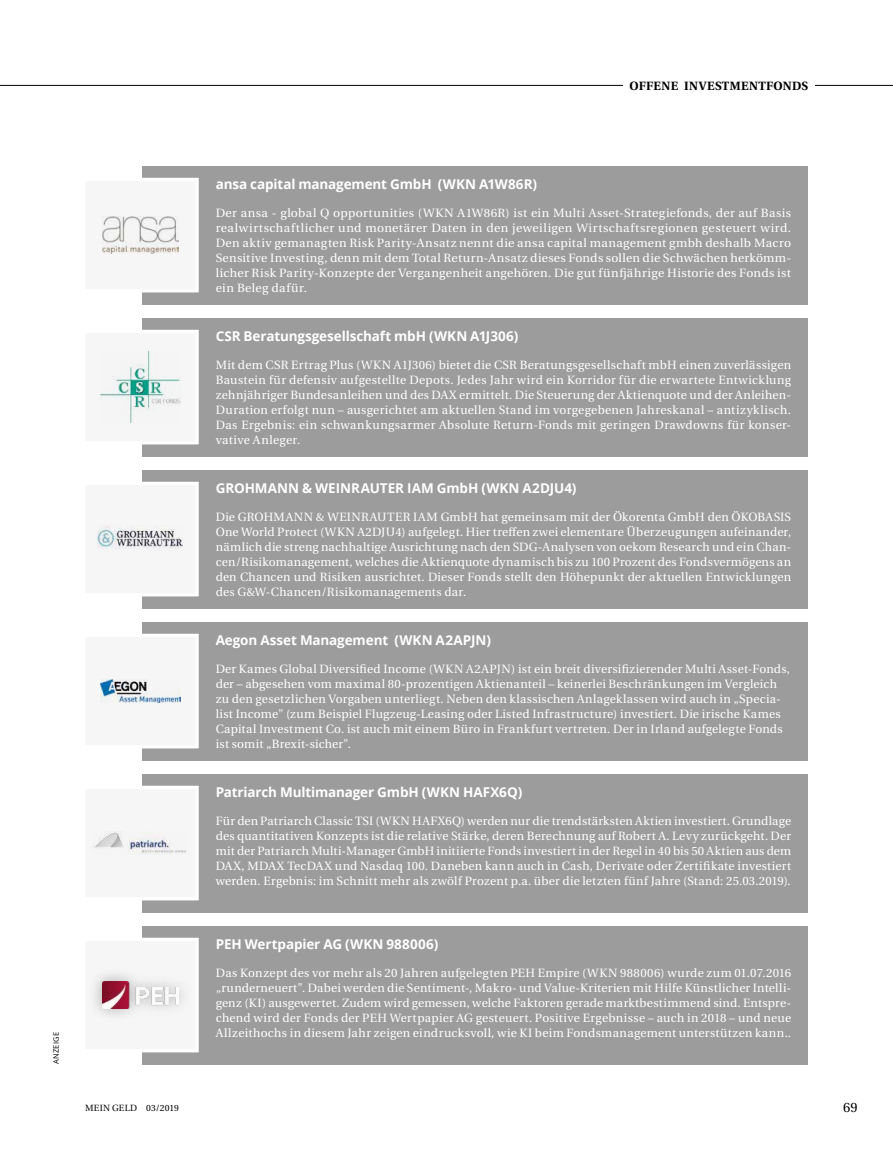
<style>
.page{position:relative;width:893px;height:1149px;background:#fff}
.page>*{position:absolute;margin:0;border:0;box-sizing:border-box;transform-origin:0 0}
.t1{font:700 13.5px "Open Sans";letter-spacing:-.005em;color:#fff}
.t2{font:13.5px "Heuristica";color:#000}
.t3{font:12px/15px "Heuristica";letter-spacing:.02em;color:#fff;text-align:justify}
.t4{font:700 12px "Heuristica";letter-spacing:.025em;color:#000}
.t5{font:9px "Heuristica";letter-spacing:.03em;color:#000}
.t6{font:7.5px "Open Sans";letter-spacing:.025em;color:#000}
</style>
<div class="page">
<hr style="left:0;top:85px;width:893px;height:1px;background:#000">
<div style="left:623px;top:74px;width:192px;height:22px;background:#fff"></div>
<div style="left:142px;top:166px;width:666px;height:138px;background:#9c9c9d"></div>
<svg style="left:102px;top:177px;width:97px;height:116px"></svg>
<div style="left:142px;top:317px;width:666px;height:139px;background:#9c9c9d"></div>
<svg style="left:123px;top:329px;width:76px;height:116px"></svg>
<div style="left:142px;top:469px;width:666px;height:139px;background:#9c9c9d"></div>
<svg style="left:97px;top:481px;width:102px;height:116px"></svg>
<div style="left:142px;top:621px;width:666px;height:139px;background:#9c9c9d"></div>
<svg style="left:100px;top:633px;width:99px;height:116px"></svg>
<div style="left:142px;top:773px;width:666px;height:139px;background:#9c9c9d"></div>
<svg style="left:127px;top:785px;width:72px;height:116px"></svg>
<div style="left:142px;top:925px;width:666px;height:139px;background:#9c9c9d"></div>
<svg style="left:142px;top:937px;width:57px;height:116px;background:#f5f5f5"></svg>
<img style="left:102px;top:217px;width:77px;height:36px">
<img style="left:100px;top:351px;width:81px;height:71px">
<img style="left:98px;top:525px;width:85px;height:27px">
<img style="left:100px;top:679px;width:81px;height:23px">
<img style="left:92px;top:831px;width:96px;height:23px">
<div style="left:88px;top:967px;width:105px;height:55px;background:#000;opacity:.3"></div>
<img style="left:102px;top:981px;width:77px;height:27px">
<p class="t4" style="left:629px;top:76px;width:180px">OFFENE INVESTMENTFONDS</p>
<p class="t6" style="left:51px;top:1063px;width:33px;rotate:-90deg">ANZEIGE</p>
<p class="t1" style="left:216px;top:174px;width:323px">ansa capital management GmbH (WKN A1W86R)</p>
<p class="t3" style="left:216px;top:205px;width:577px">Der ansa - global Q opportunities (WKN A1W86R) ist ein Multi Asset-Strategiefonds, der auf Basis realwirtschaftlicher und monetärer Daten in den jeweiligen Wirtschaftsregionen gesteuert wird.<br>Den aktiv gemanagten Risk Parity-Ansatz nennt die ansa capital management gmbh deshalb Macro Sensitive Investing, denn mit dem Total Return-Ansatz dieses Fonds sollen die Schwächen herkömm&shy;licher Risk Parity-Konzepte der Vergangenheit angehören. Die gut fünfjährige Historie des Fonds ist ein Beleg dafür.</p>
<p class="t1" style="left:216px;top:326px;width:304px">CSR Beratungsgesellschaft mbH (WKN A1J306)</p>
<p class="t3" style="left:216px;top:357px;width:577px">Mit dem CSR Ertrag Plus (WKN A1J306) bietet die CSR Beratungsgesellschaft mbH einen zuverlässigen Baustein für defensiv aufgestellte Depots. Jedes Jahr wird ein Korridor für die erwartete Entwicklung zehnjähriger Bundesanleihen und des DAX ermittelt. Die Steuerung der Aktienquote und der Anleihen-Duration erfolgt nun – ausgerichtet am aktuellen Stand im vorgegebenen Jahreskanal – antizyklisch.<br>Das Ergebnis: ein schwankungsarmer Absolute Return-Fonds mit geringen Drawdowns für konser&shy;vative Anleger.</p>
<p class="t1" style="left:216px;top:478px;width:362px">GROHMANN &amp; WEINRAUTER IAM GmbH (WKN A2DJU4)</p>
<p class="t3" style="left:216px;top:509px;width:577px">Die GROHMANN &amp; WEINRAUTER IAM GmbH hat gemeinsam mit der Ökorenta GmbH den ÖKOBASIS One World Protect (WKN A2DJU4) aufgelegt. Hier treffen zwei elementare Überzeugungen aufeinander, nämlich die streng nachhaltige Ausrichtung nach den SDG-Analysen von oekom Research und ein Chan&shy;cen/Risikomanagement, welches die Aktienquote dynamisch bis zu 100 Prozent des Fondsvermögens an den Chancen und Risiken ausrichtet. Dieser Fonds stellt den Höhepunkt der aktuellen Entwicklungen des G&amp;W-Chancen/Risikomanagements dar.</p>
<p class="t1" style="left:216px;top:630px;width:277px">Aegon Asset Management (WKN A2APJN)</p>
<p class="t3" style="left:216px;top:661px;width:576px;text-align:left">Der Kames Global Diversified Income (WKN A2APJN) ist ein breit diversifizierender Multi Asset-Fonds, der – abgesehen vom maximal 80-prozentigen Aktienanteil – keinerlei Beschränkungen im Vergleich zu den gesetzlichen Vorgaben unterliegt. Neben den klassischen Anlageklassen wird auch in „Specia&shy;list Income" (zum Beispiel Flugzeug-Leasing oder Listed Infrastructure) investiert. Die irische Kames Capital Investment Co. ist auch mit einem Büro in Frankfurt vertreten. Der in Irland aufgelegte Fonds ist somit „Brexit-sicher".</p>
<p class="t1" style="left:216px;top:782px;width:308px">Patriarch Multimanager GmbH (WKN HAFX6Q)</p>
<p class="t3" style="left:216px;top:812px;width:577px">Für den Patriarch Classic TSI (WKN HAFX6Q) werden nur die trendstärksten Aktien investiert. Grundlage des quantitativen Konzepts ist die relative Stärke, deren Berechnung auf Robert A. Levy zurückgeht. Der mit der Patriarch Multi-Manager GmbH initiierte Fonds investiert in der Regel in 40 bis 50 Aktien aus dem DAX, MDAX TecDAX und Nasdaq 100. Daneben kann auch in Cash, Derivate oder Zertifikate investiert werden. Ergebnis: im Schnitt mehr als zwölf Prozent p.a. über die letzten fünf Jahre (Stand: 25.03.2019).</p>
<p class="t1" style="left:216px;top:934px;width:224px">PEH Wertpapier AG (WKN 988006)</p>
<p class="t3" style="left:216px;top:964px;width:577px">Das Konzept des vor mehr als 20 Jahren aufgelegten PEH Empire (WKN 988006) wurde zum 01.07.2016 „runderneuert". Dabei werden die Sentiment-, Makro- und Value-Kriterien mit Hilfe Künstlicher Intelli&shy;genz (KI) ausgewertet. Zudem wird gemessen, welche Faktoren gerade marktbestimmend sind. Entspre&shy;chend wird der Fonds der PEH Wertpapier AG gesteuert. Positive Ergebnisse – auch in 2018 – und neue Allzeithochs in diesem Jahr zeigen eindrucksvoll, wie KI beim Fondsmanagement unterstützen kann..</p>
<p class="t5" style="left:85px;top:1100px;width:95px">MEIN GELD 03/2019</p>
<p class="t2" style="left:843px;top:1096px;width:16px">69</p>
</div>
